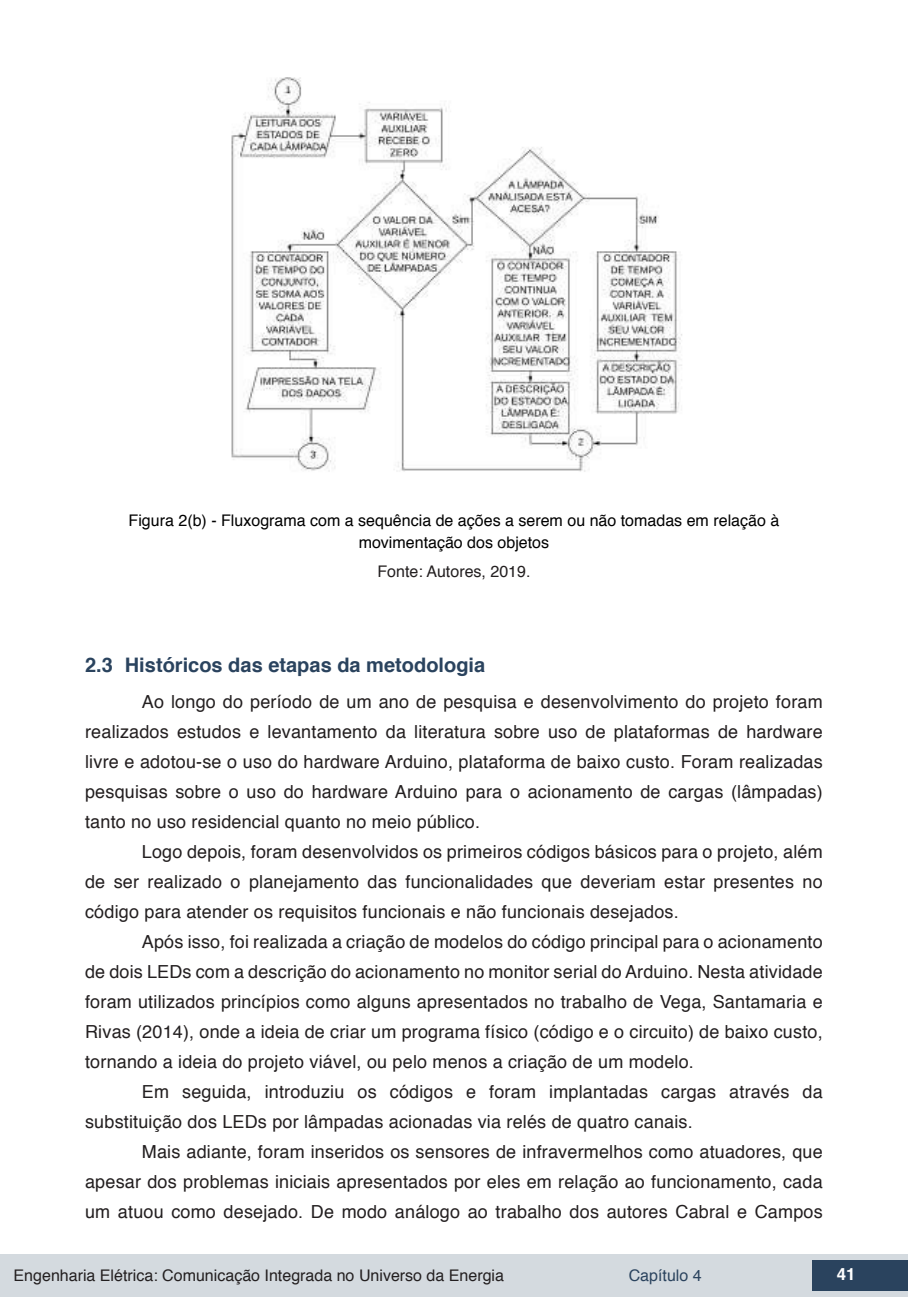
<style>
.page{position:relative;width:908px;height:1304px;background:#fff}
.page>*{position:absolute;margin:0;border:0;box-sizing:border-box;transform-origin:0 0}
.t1{font:700 20px "Helvetica";color:#2a435e}
.txt{font:18px/30px "Helvetica";letter-spacing:.01em;color:#231f20;text-align:justify}
.t2{font:700 16.8px "Helvetica";color:#fff}
.info_tab_graf_imag{font:16px/22px "Helvetica";color:#000;text-align:center}
.fonte_tab_gra_imag{font:16px "Helvetica";color:#231f20}
.t3{font:16px "Helvetica";color:#2a435e}
</style>
<div class="page">
<div style="left:0;top:1254px;width:906px;height:43px;background:#d4dadf"></div>
<div style="left:812px;top:1261px;width:95px;height:30px;background:#2a435e"></div>
<img style="left:231px;top:77px;width:451px;height:395px">
<p class="info_tab_graf_imag" style="left:128px;top:510px;width:652px">Figura 2(b) - Fluxograma com a sequência de ações a serem ou não tomadas em relação à movimentação dos objetos</p>
<p class="fonte_tab_gra_imag" style="left:377px;top:559px;width:154px">Fonte: Autores, 2019.</p>
<p class="t1" style="left:85px;top:649px;width:401px">2.3 Históricos das etapas da metodologia</p>
<p class="txt" style="left:85px;top:687px;width:738px;text-indent:57px">Ao longo do período de um ano de pesquisa e desenvolvimento do projeto foram realizados estudos e levantamento da literatura sobre uso de plataformas de hardware livre e adotou-se o uso do hardware Arduino, plataforma de baixo custo. Foram realizadas pesquisas sobre o uso do hardware Arduino para o acionamento de cargas (lâmpadas) tanto no uso residencial quanto no meio público.</p>
<p class="txt" style="left:85px;top:837px;width:738px;text-indent:57px">Logo depois, foram desenvolvidos os primeiros códigos básicos para o projeto, além de ser realizado o planejamento das funcionalidades que deveriam estar presentes no código para atender os requisitos funcionais e não funcionais desejados.</p>
<p class="txt" style="left:85px;top:927px;width:738px;text-indent:57px">Após isso, foi realizada a criação de modelos do código principal para o acionamento de dois LEDs com a descrição do acionamento no monitor serial do Arduino. Nesta atividade foram utilizados princípios como alguns apresentados no trabalho de Vega, Santamaria e Rivas (2014), onde a ideia de criar um programa físico (código e o circuito) de baixo custo, tornando a ideia do projeto viável, ou pelo menos a criação de um modelo.</p>
<p class="txt" style="left:85px;top:1077px;width:738px;text-indent:57px">Em seguida, introduziu os códigos e foram implantadas cargas através da substituição dos LEDs por lâmpadas acionadas via relés de quatro canais.</p>
<p class="txt" style="left:85px;top:1137px;width:738px;text-indent:57px">Mais adiante, foram inseridos os sensores de infravermelhos como atuadores, que apesar dos problemas iniciais apresentados por eles em relação ao funcionamento, cada um atuou como desejado. De modo análogo ao trabalho dos autores Cabral e Campos</p>
<p class="fonte_tab_gra_imag" style="left:14px;top:1263px;width:491px">Engenharia Elétrica: Comunicação Integrada no Universo da Energia</p>
<p class="t3" style="left:628px;top:1263px;width:74px">Capítulo 4</p>
<p class="t2" style="left:836px;top:1261px;width:20px">41</p>
</div>
